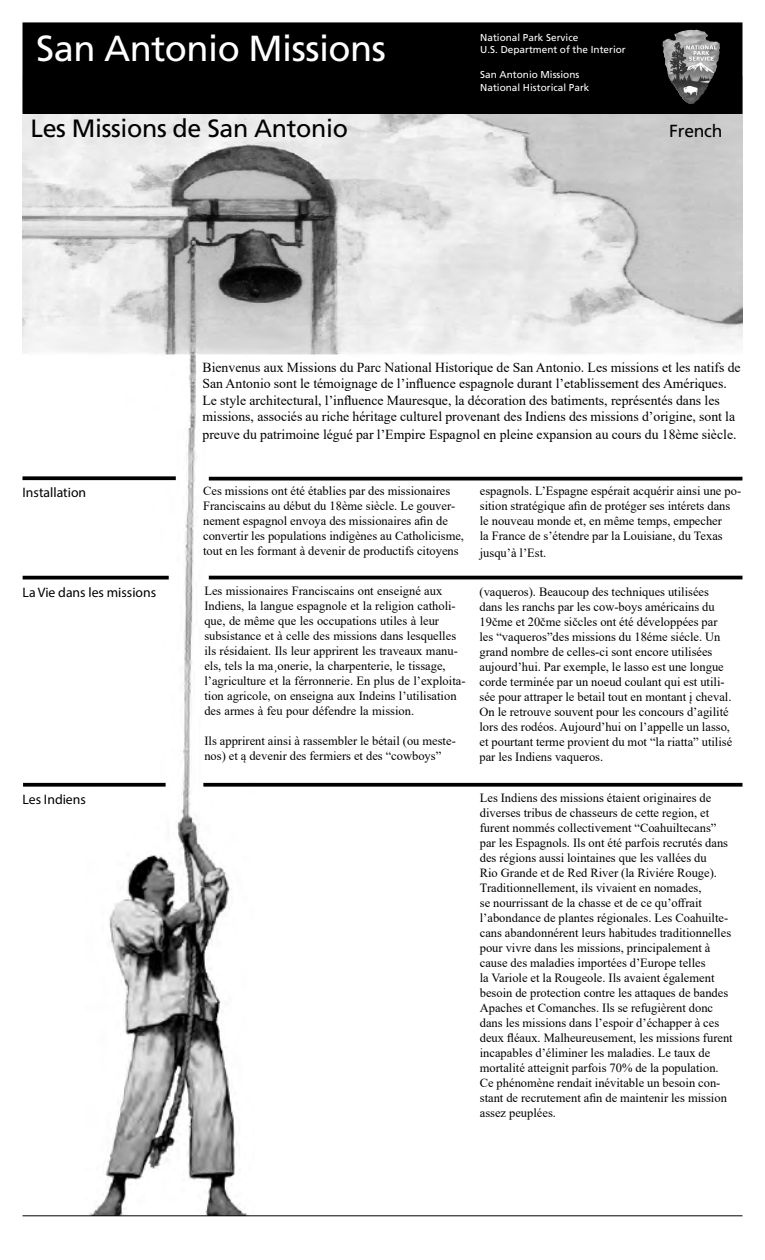
<style>
.page{position:relative;width:765px;height:1260px;background:#fff}
.page>*{position:absolute;margin:0;border:0;box-sizing:border-box;transform-origin:0 0}
.t1{font:36.25px "Frutiger LT Std";letter-spacing:-.015em;color:#fff}
.t2{font:25px "Frutiger LT Std";letter-spacing:-.015em;color:#000}
.t3{font:17.5px "Frutiger LT Std";letter-spacing:-.015em;color:#000}
.t4{font:13.75px/16.5px "Times New Roman";color:#000}
.t5{font:13.75px "Myriad Pro";color:#000}
.t6{font:12.5px/15px "Times New Roman";color:#000}
.t7{font:10px/12.5px "Frutiger LT Std";color:#fff}
</style>
<div class="page">
<img style="left:22px;top:114px;width:720px;height:367px">
<img style="left:86px;top:429px;width:169px;height:787px">
<svg style="left:23px;top:783px;width:143px;height:4px"></svg>
<svg style="left:203px;top:783px;width:539px;height:4px;fill:#000"></svg>
<svg style="left:22px;top:476px;width:154px;height:4px"></svg>
<svg style="left:209px;top:477px;width:534px;height:4px;fill:#000"></svg>
<hr style="left:23px;top:576px;width:146px;height:3px;background:#000">
<hr style="left:209px;top:576px;width:534px;height:3px;background:#000">
<hr style="left:22px;top:1216px;width:720px;height:1px;background:#000">
<div style="left:23px;top:23px;width:719px;height:90px;background:#000"></div>
<div style="left:22px;top:22px;width:720px;height:92px;border:1px solid #000"></div>
<img style="left:663px;top:30px;width:39px;height:73px">
<p class="t1" style="left:36px;top:27px;width:351px">San Antonio Missions</p>
<p class="t7" style="left:480px;top:31px;width:147px">National Park Service<br>U.S. Department of the Interior</p>
<p class="t7" style="left:480px;top:69px;width:111px">San Antonio Missions<br>National Historical Park</p>
<h1 class="t2" style="left:31px;top:114px;width:319px">Les Missions de San Antonio</h1>
<p class="t3" style="left:669px;top:121px;width:55px">French</p>
<p class="t4" style="left:202px;top:358px;width:540px">Bienvenus aux Missions du Parc National Historique de San Antonio. Les missions et les natifs de San Antonio sont le témoignage de l’influence espagnole durant l’etablissement des Amériques.<br>Le style architectural, l’influence Mauresque, la décoration des batiments, représentés dans les missions, associés au riche héritage culturel provenant des Indiens des missions d’origine, sont la</p>
<p class="t4" style="left:202px;top:426px;width:536px">preuve du patrimoine légué par l’Empire Espagnol en pleine expansion au cours du 18ème siècle.</p>
<h2 class="t5" style="left:23px;top:484px;width:65px">Installation</h2>
<p class="t6" style="left:203px;top:483px;width:262px">Ces missions ont été établies par des missionaires Franciscains au début du 18ème siècle. Le gouver&shy;nement espagnol envoya des missionaires afin de convertir les populations indigènes au Catholicisme, tout en les formant à devenir de productifs citoyens</p>
<p class="t6" style="left:480px;top:483px;width:263px">espagnols. L’Espagne espérait acquérir ainsi une po&shy;sition stratégique afin de protéger ses intérets dans le nouveau monde et, en même temps, empecher<br>la France de s’étendre par la Louisiane, du Texas</p>
<p class="t6" style="left:480px;top:545px;width:68px">jusqu’à l’Est.</p>
<h2 class="t5" style="left:23px;top:584px;width:135px">La Vie dans les missions</h2>
<p class="t6" style="left:204px;top:583px;width:263px">Les missionaires Franciscains ont enseigné aux Indiens, la langue espagnole et la religion catholi&shy;que, de même que les occupations utiles à leur subsistance et à celle des missions dans lesquelles ils résidaient. Ils leur apprirent les traveaux manu&shy;els, tels la ma¸onerie, la charpenterie, le tissage, l’agriculture et la férronnerie. En plus de l’exploita&shy;tion agricole, on enseigna aux Indeins l’utilisation des armes à feu pour défendre la mission.</p>
<p class="t6" style="left:204px;top:733px;width:253px">Ils apprirent ainsi à rassembler le bétail (ou meste&shy;nos) et ą devenir des fermiers et des “cowboys”</p>
<p class="t6" style="left:480px;top:584px;width:254px">(vaqueros). Beaucoup des techniques utilisées dans les ranchs par les cow-boys américains du 19čme et 20čme sičcles ont été développées par les “vaqueros”des missions du 18éme siécle. Un grand nombre de celles-ci sont encore utilisées aujourd’hui. Par exemple, le lasso est une longue corde terminée par un noeud coulant qui est utili&shy;sée pour attraper le betail tout en montant į cheval.<br>On le retrouve souvent pour les concours d’agilité lors des rodéos. Aujourd’hui on l’appelle un lasso, et pourtant terme provient du mot “la riatta” utilisé par les Indiens vaqueros.</p>
<h2 class="t5" style="left:23px;top:791px;width:65px">Les Indiens</h2>
<p class="t6" style="left:480px;top:790px;width:254px">Les Indiens des missions étaient originaires de diverses tribus de chasseurs de cette region, et furent nommés collectivement “Coahuiltecans” par les Espagnols. Ils ont été parfois recrutés dans des régions aussi lointaines que les vallées du<br>Rio Grande et de Red River (la Riviére Rouge).<br>Traditionnellement, ils vivaient en nomades,<br>se nourrissant de la chasse et de ce qu’offrait l’abondance de plantes régionales. Les Coahuilte&shy;cans abandonnérent leurs habitudes traditionnelles pour vivre dans les missions, principalement à cause des maladies importées d’Europe telles<br>la Variole et la Rougeole. Ils avaient également besoin de protection contre les attaques de bandes Apaches et Comanches. Ils se refugièrent donc dans les missions dans l’espoir d’échapper à ces deux fléaux. Malheureusement, les missions furent incapables d’éliminer les maladies. Le taux de mortalité atteignit parfois 70% de la population.<br>Ce phénomène rendait inévitable un besoin con&shy;stant de recrutement afin de maintenir les mission assez peuplées.</p>
</div>
